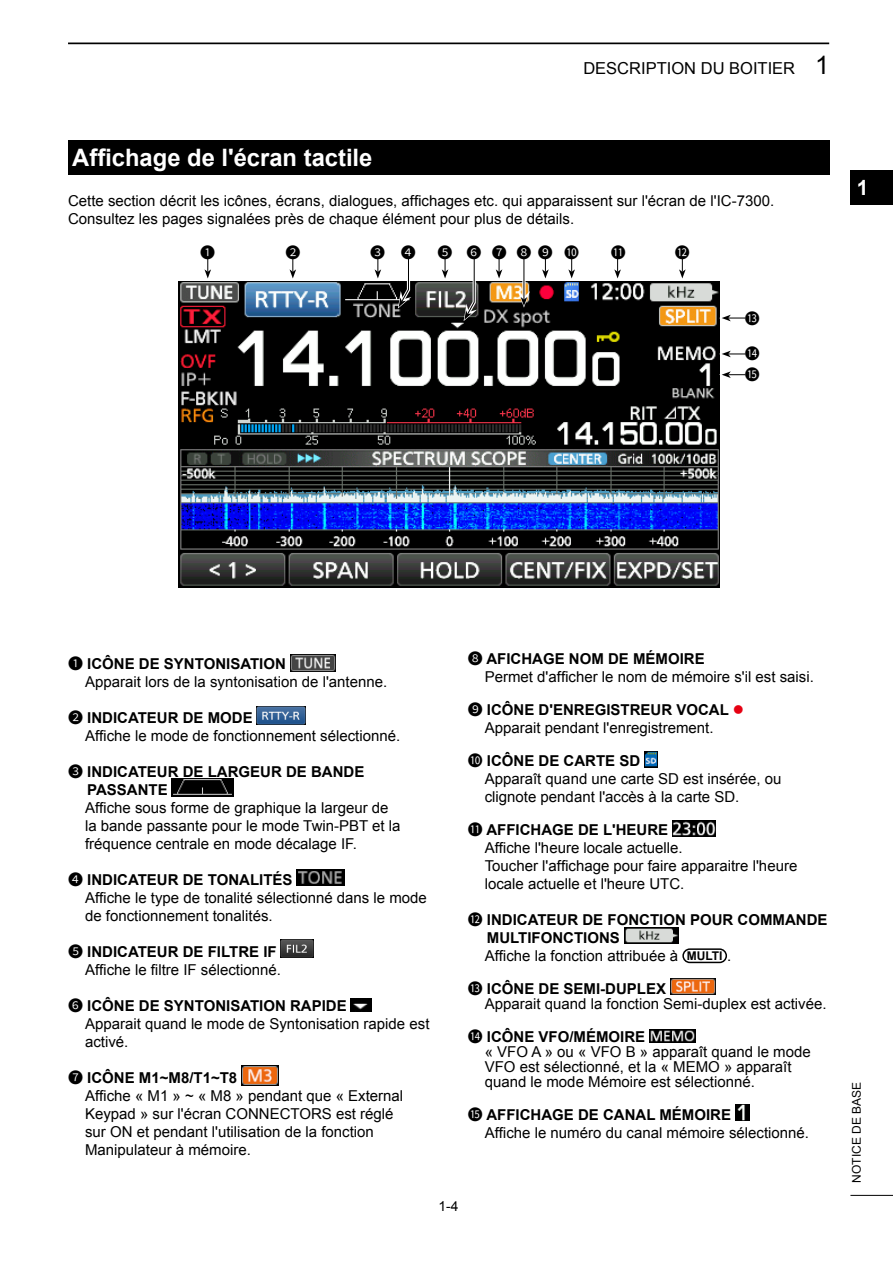
<style>
.page{position:relative;width:893px;height:1263px;background:#fff}
.page>*{position:absolute;margin:0;border:0;box-sizing:border-box;transform-origin:0 0}
.t1{font:700 24px "Arial";color:#fff}
.t2{font:700 21px "Arial";color:#fff}
.t3{font:16.5px "Arial";color:#000}
.t4{font:15px/18px "Arial";color:#000}
.t5{font:700 15px/18px "Arial";color:#000}
.t6{font:15px/20.9px "maru num tb";color:#000}
.t7{font:13.8px "Arial";color:#000}
.t8{font:12px "Arial";color:#000}
.s1{font-size:25.5px}
.s2{font-family:"maru num tb"}
.s3{font-weight:700}
.s4{font-family:"maru num tb";font-weight:400}
.s5{color:#e60012}
.s6{font-weight:400}
.s7{font-size:12px}
</style>
<div class="page">
<div style="left:850px;top:170px;width:43px;height:34px;background:#000"></div>
<hr style="left:68px;top:43px;width:761px;height:1px;background:#000">
<hr style="left:850px;top:1195px;width:43px;height:1px;background:#000">
<div style="left:68px;top:140px;width:761px;height:34px;background:#000"></div>
<img style="left:290px;top:655px;width:46px;height:17px">
<img style="left:257px;top:706px;width:48px;height:19px">
<img style="left:172px;top:778px;width:62px;height:19px">
<img style="left:297px;top:869px;width:47px;height:17px">
<img style="left:281px;top:939px;width:32px;height:19px">
<img style="left:351px;top:998px;width:20px;height:14px">
<img style="left:241px;top:1065px;width:38px;height:21px">
<img style="left:644px;top:751px;width:13px;height:17px">
<img style="left:672px;top:821px;width:43px;height:16px">
<img style="left:624px;top:927px;width:54px;height:17px">
<div style="left:682px;top:948px;width:45px;height:15px;border:2px solid #000;border-radius:7px"></div>
<img style="left:670px;top:978px;width:45px;height:17px">
<img style="left:649px;top:1029px;width:47px;height:14px">
<img style="left:735px;top:1105px;width:15px;height:15px">
<img style="left:179px;top:281px;width:540px;height:306px">
<svg style="left:204px;top:259px;width:7px;height:20px"></svg>
<svg style="left:289px;top:259px;width:7px;height:20px"></svg>
<svg style="left:374px;top:259px;width:7px;height:20px"></svg>
<svg style="left:441px;top:259px;width:8px;height:20px"></svg>
<hr style="left:522px;top:261px;width:3px;height:36px;background:#fff">
<hr style="left:524px;top:259px;width:1px;height:40px;background:#000">
<svg style="left:518px;top:291px;width:12px;height:17px"></svg>
<svg style="left:542px;top:259px;width:7px;height:20px"></svg>
<svg style="left:568px;top:259px;width:7px;height:20px"></svg>
<svg style="left:614px;top:259px;width:7px;height:20px"></svg>
<svg style="left:679px;top:259px;width:7px;height:20px"></svg>
<svg style="left:719px;top:312px;width:26px;height:12px"></svg>
<svg style="left:719px;top:348px;width:26px;height:12px"></svg>
<svg style="left:719px;top:369px;width:26px;height:12px"></svg>
<svg style="left:464px;top:258px;width:13px;height:63px"></svg>
<svg style="left:398px;top:258px;width:14px;height:51px"></svg>
<svg style="left:495px;top:259px;width:8px;height:20px"></svg>
<h1 class="t1" style="left:72px;top:142px;width:302px">Affichage de l'écran tactile</h1>
<p class="t3" style="left:583px;top:58px;width:247px">DESCRIPTION DU BOITIER <span class="s1">1</span></p>
<p class="t4" style="left:68px;top:192px;width:708px">Cette section décrit les icônes, écrans, dialogues, affichages etc. qui apparaissent sur l'écran de l'IC-7300.<br>Consultez les pages signalées près de chaque élément pour plus de détails.</p>
<p class="t6" style="left:200px;top:242px;width:16px">1</p>
<p class="t6" style="left:286px;top:242px;width:16px">2</p>
<p class="t6" style="left:370px;top:242px;width:17px">3</p>
<p class="t6" style="left:437px;top:242px;width:16px">5</p>
<p class="t6" style="left:516px;top:242px;width:64px">89 10</p>
<p class="t6" style="left:611px;top:242px;width:16px">11</p>
<p class="t6" style="left:675px;top:242px;width:16px">12</p>
<p class="t6" style="left:401px;top:242px;width:16px">4</p>
<p class="t6" style="left:466px;top:242px;width:42px">6 7</p>
<p class="t6" style="left:745px;top:308px;width:16px">13</p>
<p class="t6" style="left:745px;top:343px;width:17px">14<br>15</p>
<h2 class="t2" style="left:857px;top:173px;width:13px">1</h2>
<p class="t4" style="left:85px;top:654px;width:304px;text-indent:-17px"><span class="s2">1</span> <span class="s3">ICÔNE DE SYNTONISATION<br></span>Apparait lors de la syntonisation de l'antenne.</p>
<p class="t4" style="left:85px;top:708px;width:317px;text-indent:-17px"><span class="s2">2</span> <span class="s3">INDICATEUR DE MODE<br></span>Affiche le mode de fonctionnement sélectionné.</p>
<p class="t5" style="left:87px;top:763px;width:279px;text-indent:-19px"><span class="s4">3</span> INDICATEUR DE LARGEUR DE BANDE<br>PASSANTE</p>
<p class="t4" style="left:85px;top:798px;width:317px">Affiche sous forme de graphique la largeur de la bande passante pour le mode Twin-PBT et la fréquence centrale en mode décalage IF.</p>
<p class="t4" style="left:85px;top:870px;width:343px;text-indent:-17px"><span class="s2">4</span> <span class="s3">INDICATEUR DE TONALITÉS<br></span>Affiche le type de tonalité sélectionné dans le mode de fonctionnement tonalités.</p>
<p class="t4" style="left:68px;top:942px;width:214px;text-align:right"><span class="s2">5</span> <span class="s3">INDICATEUR DE FILTRE IF<br></span>Affiche le filtre IF sélectionné.</p>
<p class="t4" style="left:85px;top:996px;width:346px;text-indent:-17px"><span class="s2">6</span> <span class="s3">ICÔNE DE SYNTONISATION RAPIDE<br></span>Apparait quand le mode de Syntonisation rapide est activé.</p>
<p class="t4" style="left:85px;top:1068px;width:320px;text-indent:-17px"><span class="s2">7</span> <span class="s3">ICÔNE M1~M8/T1~T8<br></span>Affiche « M1 » ~ « M8 » pendant que « External Keypad » sur l'écran CONNECTORS est réglé sur ON et pendant l'utilisation de la fonction Manipulateur à mémoire.</p>
<p class="t4" style="left:485px;top:650px;width:331px;text-indent:-17px"><span class="s2">8</span> <span class="s3">AFICHAGE NOM DE MÉMOIRE<br></span>Permet d'afficher le nom de mémoire s'il est saisi.</p>
<p class="t4" style="left:485px;top:701px;width:261px;text-indent:-17px"><span class="s2">9</span> <span class="s3">ICÔNE D'ENREGISTREUR VOCAL</span> <span class="s5">●<br></span>Apparait pendant l'enregistrement.</p>
<p class="t4" style="left:485px;top:752px;width:298px;text-indent:-17px"><span class="s2">10</span> <span class="s3">ICÔNE DE CARTE SD<br></span>Apparaît quand une carte SD est insérée, ou clignote pendant l'accès à la carte SD.</p>
<p class="t4" style="left:485px;top:821px;width:314px;text-indent:-17px"><span class="s2">11</span> <span class="s3">AFFICHAGE DE L'HEURE<br></span>Affiche l'heure locale actuelle.<br>Toucher l'affichage pour faire apparaitre l'heure locale actuelle et l'heure UTC.</p>
<p class="t5" style="left:485px;top:911px;width:344px;text-indent:-17px"><span class="s4">12</span> INDICATEUR DE FONCTION POUR COMMANDE<br>MULTIFONCTIONS<br><span class="s6">Affiche la fonction attribuée à</span> <span class="s7">MULTI</span> <span class="s6">.</span></p>
<p class="t4" style="left:485px;top:981px;width:343px;line-height:15px;text-indent:-17px"><span class="s2">13</span> <span class="s3">ICÔNE DE SEMI-DUPLEX<br></span>Apparait quand la fonction Semi-duplex est activée.</p>
<p class="t4" style="left:485px;top:1029px;width:328px;line-height:15px;text-indent:-17px"><span class="s2">14</span> <span class="s3">ICÔNE VFO/MÉMOIRE<br></span>« VFO A » ou « VFO B » apparaît quand le mode VFO est sélectionné, et la « MEMO » apparaît quand le mode Mémoire est sélectionné.</p>
<p class="t4" style="left:485px;top:1106px;width:326px;text-indent:-17px"><span class="s2">15</span> <span class="s3">AFFICHAGE DE CANAL MÉMOIRE<br></span>Affiche le numéro du canal mémoire sélectionné.</p>
<p class="t7" style="left:439px;top:1197px;width:21px">1-4</p>
<p class="t8" style="left:849px;top:1182px;width:102px;rotate:-90deg">NOTICE DE BASE</p>
</div>
